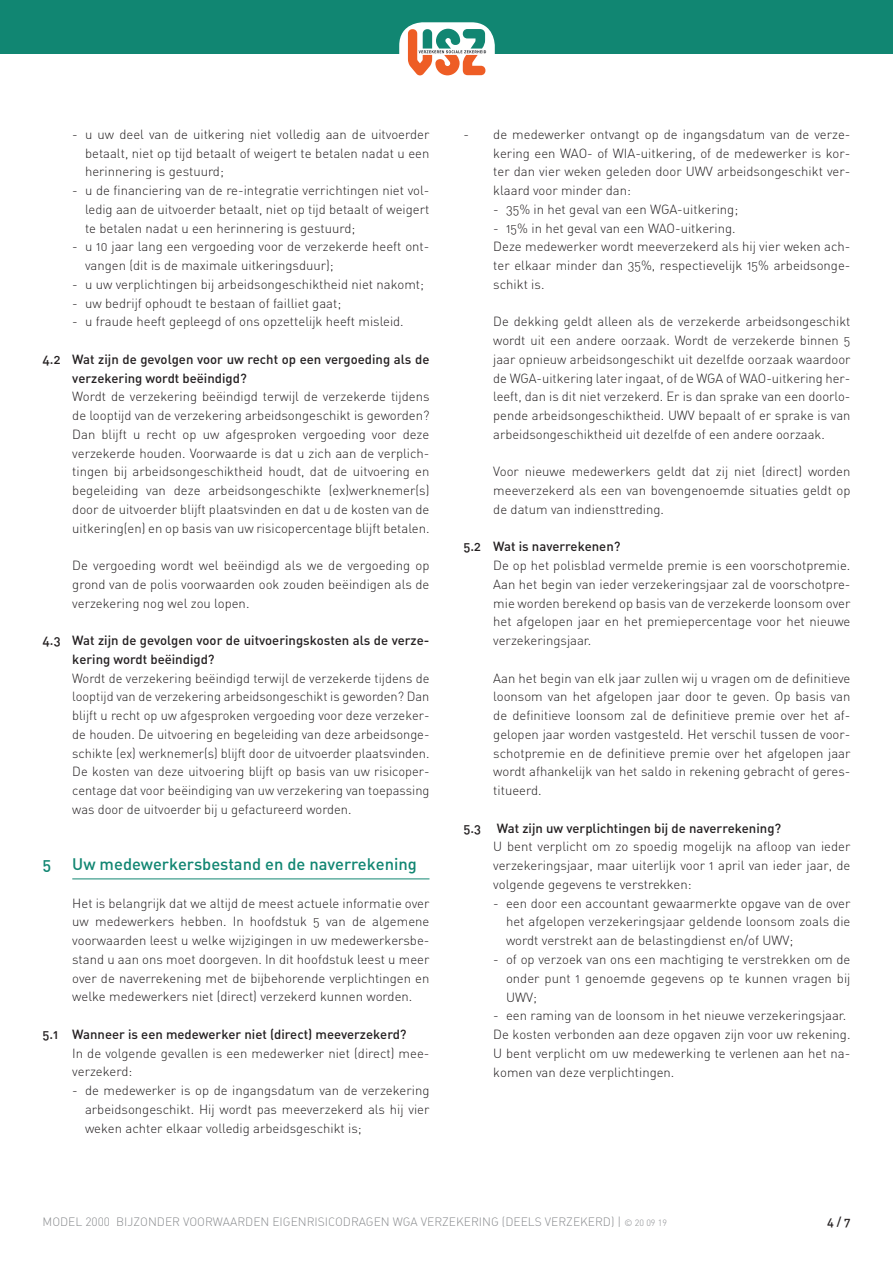
<style>
.page{position:relative;width:893px;height:1263px;background:#fff}
.page>*{position:absolute;margin:0;border:0;box-sizing:border-box;transform-origin:0 0}
.t1{font:16.5px "DIN Medium Alternate";color:#118672}
.t2{font:13.2px/18.8px "DIN Light Alternate";color:#231f20;text-align:justify}
.t3{font:13.2px/18.8px "DIN Medium Alternate";color:#231f20}
.t4{font:12px "DIN Light Alternate";color:#8a8c8f}
.t5{font:12px "DIN Medium Alternate";color:#231f20}
.s1{font-family:"DIN";font-weight:300}
.s2{font-family:"DIN";font-weight:300;font-size:9px}
</style>
<div class="page">
<div style="left:0;top:0;width:893px;height:53px;background:#118672"></div>
<div style="left:399px;top:22px;width:96px;height:62px;background:#fff;border-radius:23px"></div>
<svg style="left:408px;top:28px;width:79px;height:48px"></svg>
<hr style="left:72px;top:879px;width:357px;height:1px;background:#118672">
<p class="t2" style="left:85px;top:125px;width:346px;text-indent:-13px">- u uw deel van de uitkering niet volledig aan de uitvoerder betaalt, niet op tijd betaalt of weigert te betalen nadat u een herinnering is gestuurd;</p>
<p class="t2" style="left:85px;top:181px;width:346px;text-indent:-13px">- u de financiering van de re-integratie verrichtingen niet vol&shy;ledig aan de uitvoerder betaalt, niet op tijd betaalt of weigert te betalen nadat u een herinnering is gestuurd;</p>
<p class="t2" style="left:85px;top:237px;width:346px;text-indent:-13px">- u 10 jaar lang een vergoeding voor de verzekerde heeft ont&shy;vangen (dit is de maximale uitkeringsduur);</p>
<p class="t2" style="left:72px;top:275px;width:353px">- u uw verplichtingen bij arbeidsongeschiktheid niet nakomt;</p>
<p class="t2" style="left:72px;top:293px;width:270px">- uw bedrijf ophoudt te bestaan of failliet gaat;</p>
<p class="t2" style="left:72px;top:312px;width:333px">- u fraude heeft gepleegd of ons opzettelijk heeft misleid.</p>
<p class="t3" style="left:72px;top:349px;width:359px;text-indent:-30px">4.2 Wat zijn de gevolgen voor uw recht op een vergoeding als de verzekering wordt beëindigd?</p>
<p class="t2" style="left:72px;top:387px;width:359px">Wordt de verzekering beëindigd terwijl de verzekerde tijdens de looptijd van de verzekering arbeidsongeschikt is geworden?<br>Dan blijft u recht op uw afgesproken vergoeding voor deze verzekerde houden. Voorwaarde is dat u zich aan de verplich&shy;tingen bij arbeidsongeschiktheid houdt, dat de uitvoering en begeleiding van deze arbeidsongeschikte (ex)werknemer(s) door de uitvoerder blijft plaatsvinden en dat u de kosten van de uitkering(en) en op basis van uw risicopercentage blijft betalen.</p>
<p class="t2" style="left:72px;top:556px;width:359px">De vergoeding wordt wel beëindigd als we de vergoeding op grond van de polis voorwaarden ook zouden beëindigen als de verzekering nog wel zou lopen.</p>
<p class="t3" style="left:72px;top:631px;width:359px;text-indent:-30px">4.3 Wat zijn de gevolgen voor de uitvoeringskosten als de verze&shy;kering wordt beëindigd?</p>
<p class="t2" style="left:72px;top:668px;width:359px">Wordt de verzekering beëindigd terwijl de verzekerde tijdens de looptijd van de verzekering arbeidsongeschikt is geworden? Dan blijft u recht op uw afgesproken vergoeding voor deze verzeker&shy;de houden. De uitvoering en begeleiding van deze arbeidsonge&shy;schikte (ex) werknemer(s) blijft door de uitvoerder plaatsvinden.<br>De kosten van deze uitvoering blijft op basis van uw risicoper&shy;centage dat voor beëindiging van uw verzekering van toepassing was door de uitvoerder bij u gefactureerd worden.</p>
<p class="t1" style="left:43px;top:854px;width:10px">5</p>
<p class="t1" style="left:72px;top:854px;width:346px">Uw medewerkersbestand en de naverrekening</p>
<p class="t2" style="left:72px;top:893px;width:359px">Het is belangrijk dat we altijd de meest actuele informatie over uw medewerkers hebben. In hoofdstuk 5 van de algemene voorwaarden leest u welke wijzigingen in uw medewerkersbe&shy;stand u aan ons moet doorgeven. In dit hoofdstuk leest u meer over de naverrekening met de bijbehorende verplichtingen en welke medewerkers niet (direct) verzekerd kunnen worden.</p>
<p class="t3" style="left:43px;top:1024px;width:366px">5.1 Wanneer is een medewerker niet (direct) meeverzekerd?</p>
<p class="t2" style="left:72px;top:1043px;width:359px">In de volgende gevallen is een medewerker niet (direct) mee&shy;verzekerd:</p>
<p class="t2" style="left:85px;top:1081px;width:346px;text-indent:-13px">- de medewerker is op de ingangsdatum van de verzekering arbeidsongeschikt. Hij wordt pas meeverzekerd als hij vier weken achter elkaar volledig arbeidsgeschikt is;</p>
<p class="t2" style="left:493px;top:125px;width:359px;text-indent:-30px">- de medewerker ontvangt op de ingangsdatum van de verze&shy;kering een WAO- of WIA-uitkering, of de medewerker is kor&shy;ter dan vier weken geleden door UWV arbeidsongeschikt ver&shy;klaard voor minder dan:</p>
<p class="t2" style="left:493px;top:200px;width:246px">- 35% in het geval van een WGA-uitkering;</p>
<p class="t2" style="left:493px;top:218px;width:359px;text-align:left">- 15% in het geval van een WAO-uitkering.<br>Deze medewerker wordt meeverzekerd als hij vier weken ach&shy;ter elkaar minder dan 35%, respectievelijk 15% arbeidsonge&shy;schikt is.</p>
<p class="t2" style="left:493px;top:312px;width:359px">De dekking geldt alleen als de verzekerde arbeidsongeschikt wordt uit een andere oorzaak. Wordt de verzekerde binnen 5 jaar opnieuw arbeidsongeschikt uit dezelfde oorzaak waardoor de WGA-uitkering later ingaat, of de WGA of WAO-uitkering her&shy;leeft, dan is dit niet verzekerd. Er is dan sprake van een doorlo&shy;pende arbeidsongeschiktheid. UWV bepaalt of er sprake is van arbeidsongeschiktheid uit dezelfde of een andere oorzaak.</p>
<p class="t2" style="left:493px;top:462px;width:359px">Voor nieuwe medewerkers geldt dat zij niet (direct) worden meeverzekerd als een van bovengenoemde situaties geldt op de datum van indiensttreding.</p>
<p class="t3" style="left:463px;top:537px;width:159px">5.2 Wat is naverrekenen?</p>
<p class="t2" style="left:493px;top:556px;width:359px">De op het polisblad vermelde premie is een voorschotpremie.<br>Aan het begin van ieder verzekeringsjaar zal de voorschotpre&shy;mie worden berekend op basis van de verzekerde loonsom over het afgelopen jaar en het premiepercentage voor het nieuwe verzekeringsjaar.</p>
<p class="t2" style="left:493px;top:668px;width:359px">Aan het begin van elk jaar zullen wij u vragen om de definitieve loonsom van het afgelopen jaar door te geven. Op basis van de definitieve loonsom zal de definitieve premie over het af&shy;gelopen jaar worden vastgesteld. Het verschil tussen de voor&shy;schotpremie en de definitieve premie over het afgelopen jaar wordt afhankelijk van het saldo in rekening gebracht of geres&shy;titueerd.</p>
<p class="t3" style="left:463px;top:818px;width:319px">5.3 Wat zijn uw verplichtingen bij de naverrekening?</p>
<p class="t2" style="left:493px;top:837px;width:359px">U bent verplicht om zo spoedig mogelijk na afloop van ieder verzekeringsjaar, maar uiterlijk voor 1 april van ieder jaar, de volgende gegevens te verstrekken:</p>
<p class="t2" style="left:506px;top:893px;width:346px;text-indent:-13px">- een door een accountant gewaarmerkte opgave van de over het afgelopen verzekeringsjaar geldende loonsom zoals die wordt verstrekt aan de belastingdienst en/of UWV;</p>
<p class="t2" style="left:506px;top:950px;width:346px;text-indent:-13px">- of op verzoek van ons een machtiging te verstrekken om de onder punt 1 genoemde gegevens op te kunnen vragen bij UWV;</p>
<p class="t2" style="left:493px;top:1006px;width:359px;text-align:left">- een raming van de loonsom in het nieuwe verzekeringsjaar.<br>De kosten verbonden aan deze opgaven zijn voor uw rekening.<br>U bent verplicht om uw medewerking te verlenen aan het na&shy;komen van deze verplichtingen.</p>
<p class="t4" style="left:43px;top:1215px;width:626px">MODEL <span class="s1">2000</span> BIJZONDER VOORWAARDEN EIGENRISICODRAGEN WGA VERZEKERING (DEELS VERZEKERD) | <span class="s2">© 20 09 19</span></p>
<p class="t5" style="left:827px;top:1214px;width:25px">4 / 7</p>
</div>
